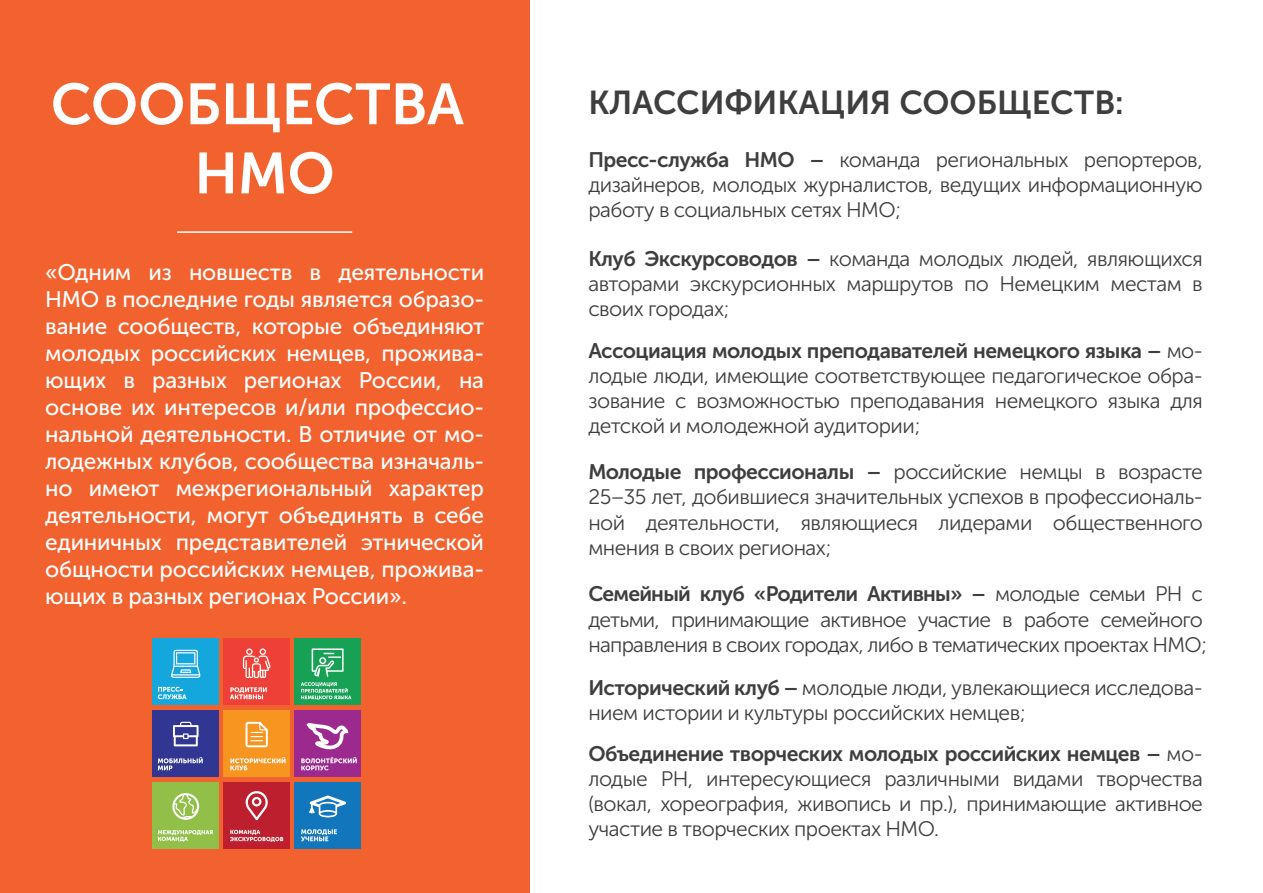
<style>
.page{position:relative;width:1263px;height:893px;background:#fff}
.page>*{position:absolute;margin:0;border:0;box-sizing:border-box;transform-origin:0 0}
.t1{font:57.6px/69.2px "Museo Sans Cyrl 700";color:#fff;text-align:center}
.t2{font:33px "Museo Sans Cyrl 700";color:#3e3e3f}
.t3{font:22.5px/27px "Museo Sans Cyrl 500";letter-spacing:-.01em;color:#fff;text-align:justify}
.t4{font:21px/25.2px "Museo Sans Cyrl 300";letter-spacing:-.025em;color:#3e3e3f;text-align:justify}
.t5{font:21px "Museo Sans Cyrl 700";letter-spacing:-.025em;color:#3e3e3f}
.s1{font-family:"Museo Sans Cyrl 700"}
.s2{font-family:"Museo Sans Cyrl 300"}
</style>
<div class="page">
<div style="left:0;top:0;width:529px;height:893px;background:#f2622f"></div>
<hr style="left:177px;top:231px;width:175px;height:2px;background:#fff">
<div style="left:153px;top:783px;width:66px;height:66px;background:#91bf48"></div>
<svg style="left:172px;top:793px;width:27px;height:27px"></svg>
<svg style="left:158px;top:830px;width:55px;height:12px"></svg>
<div style="left:224px;top:710px;width:66px;height:66px;background:#f79521"></div>
<svg style="left:246px;top:722px;width:22px;height:25px"></svg>
<svg style="left:230px;top:757px;width:56px;height:13px"></svg>
<div style="left:295px;top:783px;width:66px;height:66px;background:#1276bd"></div>
<svg style="left:309px;top:795px;width:37px;height:22px"></svg>
<svg style="left:301px;top:829px;width:36px;height:12px"></svg>
<div style="left:153px;top:710px;width:66px;height:66px;background:#303691"></div>
<svg style="left:158px;top:757px;width:45px;height:13px"></svg>
<svg style="left:173px;top:722px;width:26px;height:24px"></svg>
<div style="left:224px;top:638px;width:66px;height:66px;background:#ee4036"></div>
<svg style="left:230px;top:687px;width:37px;height:12px"></svg>
<svg style="left:243px;top:648px;width:27px;height:30px"></svg>
<div style="left:153px;top:638px;width:66px;height:66px;background:#14a7de"></div>
<svg style="left:158px;top:687px;width:29px;height:12px"></svg>
<svg style="left:171px;top:650px;width:30px;height:28px"></svg>
<div style="left:295px;top:638px;width:66px;height:66px;background:#17a155"></div>
<svg style="left:301px;top:648px;width:50px;height:52px"></svg>
<div style="left:295px;top:710px;width:66px;height:66px;background:#9c298d"></div>
<svg style="left:301px;top:723px;width:56px;height:47px"></svg>
<div style="left:224px;top:783px;width:66px;height:66px;background:#be1f2e"></div>
<svg style="left:230px;top:830px;width:53px;height:12px"></svg>
<svg style="left:245px;top:791px;width:23px;height:29px"></svg>
<h1 class="t1" style="left:51px;top:70px;width:415px">СООБЩЕСТВА<br>НМО</h1>
<p class="t3" style="left:45px;top:259px;width:440px">«Одним из новшеств в деятельности НМО в последние годы является образо&shy;вание сообществ, которые объединяют молодых российских немцев, прожива&shy;ющих в разных регионах России, на основе их интересов и/или профессио&shy;нальной деятельности. В отличие от мо&shy;лодежных клубов, сообщества изначаль&shy;но имеют межрегиональный характер деятельности, могут объединять в себе единичных представителей этнической общности российских немцев, прожива&shy;ющих в разных регионах России».</p>
<h2 class="t2" style="left:588px;top:84px;width:537px">КЛАССИФИКАЦИЯ СООБЩЕСТВ:</h2>
<p class="t4" style="left:588px;top:147px;width:616px"><span class="s1">Пресс-служба НМО –</span> команда региональных репортеров, дизайнеров, молодых журналистов, ведущих информационную работу в социальных сетях НМО;</p>
<p class="t4" style="left:588px;top:246px;width:616px"><span class="s1">Клуб Экскурсоводов –</span> команда молодых людей, являющихся авторами экскурсионных маршрутов по Немецким местам в своих городах;</p>
<p class="t5" style="left:588px;top:339px;width:616px">Ассоциация молодых преподавателей немецкого языка – <span class="s2">мо-</span></p>
<p class="t4" style="left:588px;top:363px;width:616px">лодые люди, имеющие соответствующее педагогическое обра&shy;зование с возможностью преподавания немецкого языка для детской и молодежной аудитории;</p>
<p class="t4" style="left:588px;top:459px;width:616px"><span class="s1">Молодые профессионалы –</span> российские немцы в возрасте 25–35 лет, добившиеся значительных успехов в профессиональ&shy;ной деятельности, являющиеся лидерами общественного мнения в своих регионах;</p>
<p class="t5" style="left:588px;top:582px;width:616px">Семейный клуб «Родители Активны» – <span class="s2">молодые семьи РН с</span></p>
<p class="t4" style="left:588px;top:607px;width:620px">детьми, принимающие активное участие в работе семейного направления в своих городах, либо в тематических проектах НМО;</p>
<p class="t4" style="left:588px;top:675px;width:616px"><span class="s1">Исторический клуб –</span> молодые люди, увлекающиеся исследова&shy;нием истории и культуры российских немцев;</p>
<p class="t5" style="left:588px;top:742px;width:616px">Объединение творческих молодых российских немцев – <span class="s2">мо-</span></p>
<p class="t4" style="left:588px;top:766px;width:616px">лодые РН, интересующиеся различными видами творчества (вокал, хореография, живопись и пр.), принимающие активное участие в творческих проектах НМО.</p>
</div>
